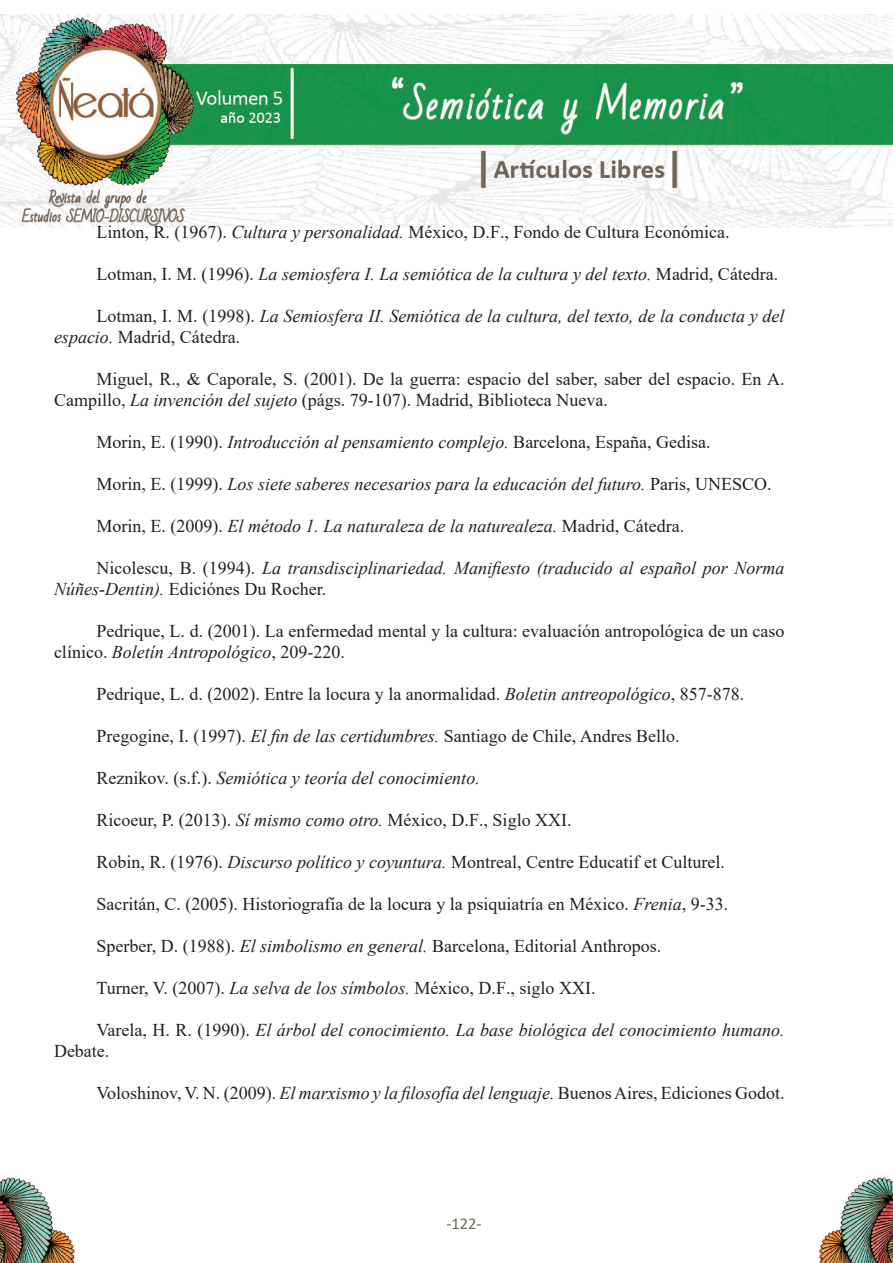
<style>
.page{position:relative;width:893px;height:1263px;background:#fff}
.page>*{position:absolute;margin:0;border:0;box-sizing:border-box;transform-origin:0 0}
.parrafo_general{font:18px/21px "Times New Roman";color:#231f20}
.parrafo_general-2{font:italic 18px/21px "Times New Roman";color:#231f20}
.t1{font:16.5px "Calibri";color:#72685a}
.s1{font-style:italic}
.s2{font-style:normal}
</style>
<div class="page">
<img style="left:819px;top:1178px;width:74px;height:85px">
<img style="left:0;top:1178px;width:75px;height:85px">
<img style="left:0;top:15px;width:893px;height:212px">
<p class="parrafo_general" style="left:97px;top:221px;width:634px">Linton, R. (1967). <span class="s1">Cultura y personalidad.</span> México, D.F., Fondo de Cultura Económica.</p>
<p class="parrafo_general-2" style="left:97px;top:263px;width:683px"><span class="s2">Lotman, I. M. (1996).</span> La semiosfera I. La semiótica de la cultura y del texto. <span class="s2">Madrid, Cátedra.</span></p>
<p class="parrafo_general-2" style="left:54px;top:305px;width:732px;text-indent:43px"><span class="s2">Lotman, I. M. (1998).</span> La Semiosfera II. Semiótica de la cultura, del texto, de la conducta y del espacio. <span class="s2">Madrid, Cátedra.</span></p>
<p class="parrafo_general" style="left:54px;top:368px;width:732px;text-indent:43px">Miguel, R., &amp; Caporale, S. (2001). De la guerra: espacio del saber, saber del espacio. En A.<br>Campillo, <span class="s1">La invención del sujeto</span> (págs. 79-107). Madrid, Biblioteca Nueva.</p>
<p class="parrafo_general" style="left:97px;top:431px;width:616px">Morin, E. (1990). <span class="s1">Introducción al pensamiento complejo.</span> Barcelona, España, Gedisa.</p>
<p class="parrafo_general-2" style="left:97px;top:473px;width:677px"><span class="s2">Morin, E. (1999).</span> Los siete saberes necesarios para la educación del futuro. <span class="s2">Paris, UNESCO.</span></p>
<p class="parrafo_general-2" style="left:97px;top:515px;width:589px"><span class="s2">Morin, E. (2009).</span> El método 1. La naturaleza de la naturealeza. <span class="s2">Madrid, Cátedra.</span></p>
<p class="parrafo_general-2" style="left:54px;top:557px;width:732px;text-indent:43px"><span class="s2">Nicolescu, B. (1994).</span> La transdisciplinariedad. Manifiesto (traducido al español por Norma<br>Núñes-Dentin). <span class="s2">Ediciónes Du Rocher.</span></p>
<p class="parrafo_general" style="left:54px;top:620px;width:732px;text-indent:43px">Pedrique, L. d. (2001). La enfermedad mental y la cultura: evaluacíón antropológica de un caso clínico. <span class="s1">Boletín Antropológico</span>, 209-220.</p>
<p class="parrafo_general" style="left:97px;top:683px;width:649px">Pedrique, L. d. (2002). Entre la locura y la anormalidad. <span class="s1">Boletin antreopológico</span>, 857-878.</p>
<p class="parrafo_general" style="left:97px;top:725px;width:585px">Pregogine, I. (1997). <span class="s1">El fin de las certidumbres.</span> Santiago de Chile, Andres Bello.</p>
<p class="parrafo_general-2" style="left:97px;top:767px;width:385px"><span class="s2">Reznikov. (s.f.).</span> Semiótica y teoría del conocimiento.</p>
<p class="parrafo_general" style="left:97px;top:809px;width:477px">Ricoeur, P. (2013). <span class="s1">Sí mismo como otro.</span> México, D.F., Siglo XXI.</p>
<p class="parrafo_general" style="left:97px;top:851px;width:630px">Robin, R. (1976). <span class="s1">Discurso político y coyuntura.</span> Montreal, Centre Educatif et Culturel.</p>
<p class="parrafo_general" style="left:97px;top:893px;width:633px">Sacritán, C. (2005). Historiografía de la locura y la psiquiatría en México. <span class="s1">Frenia</span>, 9-33.</p>
<p class="parrafo_general" style="left:97px;top:935px;width:566px">Sperber, D. (1988). <span class="s1">El simbolismo en general.</span> Barcelona, Editorial Anthropos.</p>
<p class="parrafo_general" style="left:97px;top:977px;width:500px">Turner, V. (2007). <span class="s1">La selva de los símbolos.</span> México, D.F., siglo XXI.</p>
<p class="parrafo_general-2" style="left:54px;top:1019px;width:732px;text-indent:43px"><span class="s2">Varela, H. R. (1990).</span> El árbol del conocimiento. La base biológica del conocimiento humano.<br><span class="s2">Debate.</span></p>
<p class="parrafo_general" style="left:97px;top:1082px;width:689px">Voloshinov, V. N. (2009). <span class="s1">El marxismo y la filosofía del lenguaje.</span> Buenos Aires, Ediciones Godot.</p>
<p class="t1" style="left:446px;top:1212px;width:37px">-122-</p>
</div>
